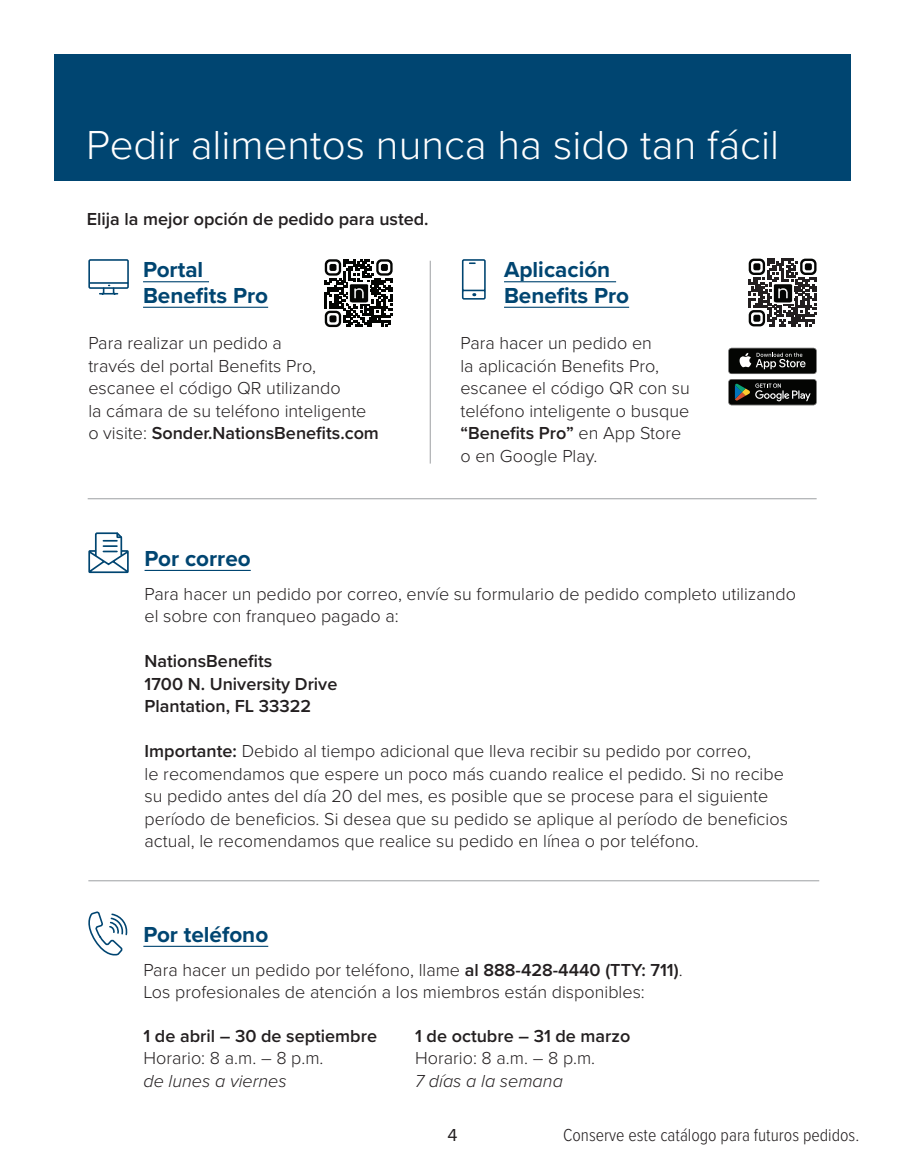
<style>
.page{position:relative;width:905px;height:1175px;background:#fff}
.page>*{position:absolute;margin:0;border:0;box-sizing:border-box;transform-origin:0 0}
.Blue-Header{font:300 42px "Proxima Nova";color:#fff}
.Ordering_Sub_Headers{font:700 22.5px/25.5px "Proxima Nova";color:#004571}
.Body_Copy{font:300 18px/22.5px "Proxima Nova";color:#231f20}
.Body_Copy-2{font:600 18px/22.5px "Proxima Nova";color:#231f20}
.t1{font:300 18px "Proxima Nova Cond";color:#231f20}
.t2{font:18px "Proxima Nova";color:#231f20}
.s1{font-weight:600}
.s2{font-weight:300}
.s3{font-weight:300;font-style:italic}
</style>
<div class="page">
<div style="left:54px;top:54px;width:796px;height:126px;background:#004571"></div>
<svg style="left:728px;top:348px;width:88px;height:57px"></svg>
<svg style="left:324px;top:259px;width:69px;height:68px;fill:#040503"></svg>
<svg style="left:325px;top:259px;width:16px;height:17px"></svg>
<div style="left:329px;top:264px;width:7px;height:7px;background:#040503;border-radius:2px"></div>
<svg style="left:376px;top:259px;width:16px;height:17px"></svg>
<div style="left:381px;top:264px;width:7px;height:7px;background:#040503;border-radius:2px"></div>
<svg style="left:325px;top:311px;width:16px;height:16px"></svg>
<div style="left:329px;top:315px;width:7px;height:7px;background:#040503;border-radius:2px"></div>
<img style="left:348px;top:283px;width:21px;height:21px">
<hr style="left:504px;top:281px;width:112px;height:1px;background:#004571">
<hr style="left:504px;top:307px;width:125px;height:1px;background:#004571">
<hr style="left:144px;top:570px;width:107px;height:1px;background:#004571">
<svg style="left:748px;top:258px;width:68px;height:68px;fill:#231f20"></svg>
<svg style="left:748px;top:259px;width:17px;height:16px"></svg>
<div style="left:753px;top:263px;width:7px;height:7px;background:#040503;border-radius:2px"></div>
<svg style="left:800px;top:259px;width:16px;height:16px"></svg>
<div style="left:804px;top:263px;width:7px;height:7px;background:#040503;border-radius:2px"></div>
<svg style="left:748px;top:310px;width:17px;height:16px"></svg>
<div style="left:753px;top:315px;width:7px;height:7px;background:#040503;border-radius:2px"></div>
<img style="left:772px;top:282px;width:21px;height:21px">
<hr style="left:88px;top:880px;width:731px;height:1px;background:#9d9fa2">
<hr style="left:88px;top:498px;width:728px;height:1px;background:#9d9fa2">
<hr style="left:430px;top:261px;width:1px;height:202px;background:#9d9fa2">
<svg style="left:88px;top:259px;width:41px;height:36px"></svg>
<svg style="left:461px;top:259px;width:25px;height:41px"></svg>
<svg style="left:88px;top:532px;width:41px;height:42px"></svg>
<svg style="left:88px;top:911px;width:40px;height:45px"></svg>
<hr style="left:143px;top:281px;width:66px;height:1px;background:#004571">
<hr style="left:143px;top:307px;width:125px;height:1px;background:#004571">
<hr style="left:143px;top:945px;width:125px;height:2px;background:#004571">
<p class="Blue-Header" style="left:86px;top:114px;width:694px">Pedir alimentos nunca ha sido tan fácil</p>
<p class="Body_Copy-2" style="left:87px;top:207px;width:343px">Elija la mejor opción de pedido para usted.</p>
<p class="Ordering_Sub_Headers" style="left:143px;top:256px;width:127px">Portal<br>Benefits Pro</p>
<p class="Body_Copy" style="left:88px;top:331px;width:292px">Para realizar un pedido a<br>través del portal Benefits Pro, escanee el código QR utilizando<br>la cámara de su teléfono inteligente o visite: <span class="s1">Sonder.NationsBenefits.com</span></p>
<p class="Ordering_Sub_Headers" style="left:504px;top:256px;width:127px">Aplicación<br>Benefits Pro</p>
<p class="Body_Copy" style="left:460px;top:331px;width:231px">Para hacer un pedido en<br>la aplicación Benefits Pro, escanee el código QR con su teléfono inteligente o busque <span class="s1">“Benefits Pro”</span> en App Store o en Google Play.</p>
<p class="Ordering_Sub_Headers" style="left:144px;top:545px;width:108px">Por correo</p>
<p class="Body_Copy" style="left:144px;top:581px;width:653px">Para hacer un pedido por correo, envíe su formulario de pedido completo utilizando el sobre con franqueo pagado a:</p>
<p class="Body_Copy-2" style="left:144px;top:649px;width:194px">NationsBenefits<br>1700 N. University Drive<br>Plantation, FL 33322</p>
<p class="Body_Copy" style="left:144px;top:739px;width:645px"><span class="s1">Importante:</span> Debido al tiempo adicional que lleva recibir su pedido por correo,<br>le recomendamos que espere un poco más cuando realice el pedido. Si no recibe su pedido antes del día 20 del mes, es posible que se procese para el siguiente período de beneficios. Si desea que su pedido se aplique al período de beneficios actual, le recomendamos que realice su pedido en línea o por teléfono.</p>
<p class="Ordering_Sub_Headers" style="left:143px;top:921px;width:126px">Por teléfono</p>
<p class="Body_Copy" style="left:143px;top:957px;width:540px">Para hacer un pedido por teléfono, llame <span class="s1">al 888-428-4440 (TTY: 711)</span>.<br>Los profesionales de atención a los miembros están disponibles:</p>
<p class="Body_Copy-2" style="left:415px;top:1023px;width:217px">1 de octubre – 31 de marzo<br><span class="s2">Horario: 8 a.m. – 8 p.m.<br></span><span class="s3">7 días a la semana</span></p>
<p class="Body_Copy-2" style="left:143px;top:1023px;width:235px">1 de abril – 30 de septiembre<br><span class="s2">Horario: 8 a.m. – 8 p.m.<br></span><span class="s3">de lunes a viernes</span></p>
<p class="t2" style="left:447px;top:1121px;width:12px">4</p>
<p class="t1" style="left:563px;top:1121px;width:298px">Conserve este catálogo para futuros pedidos.</p>
</div>
